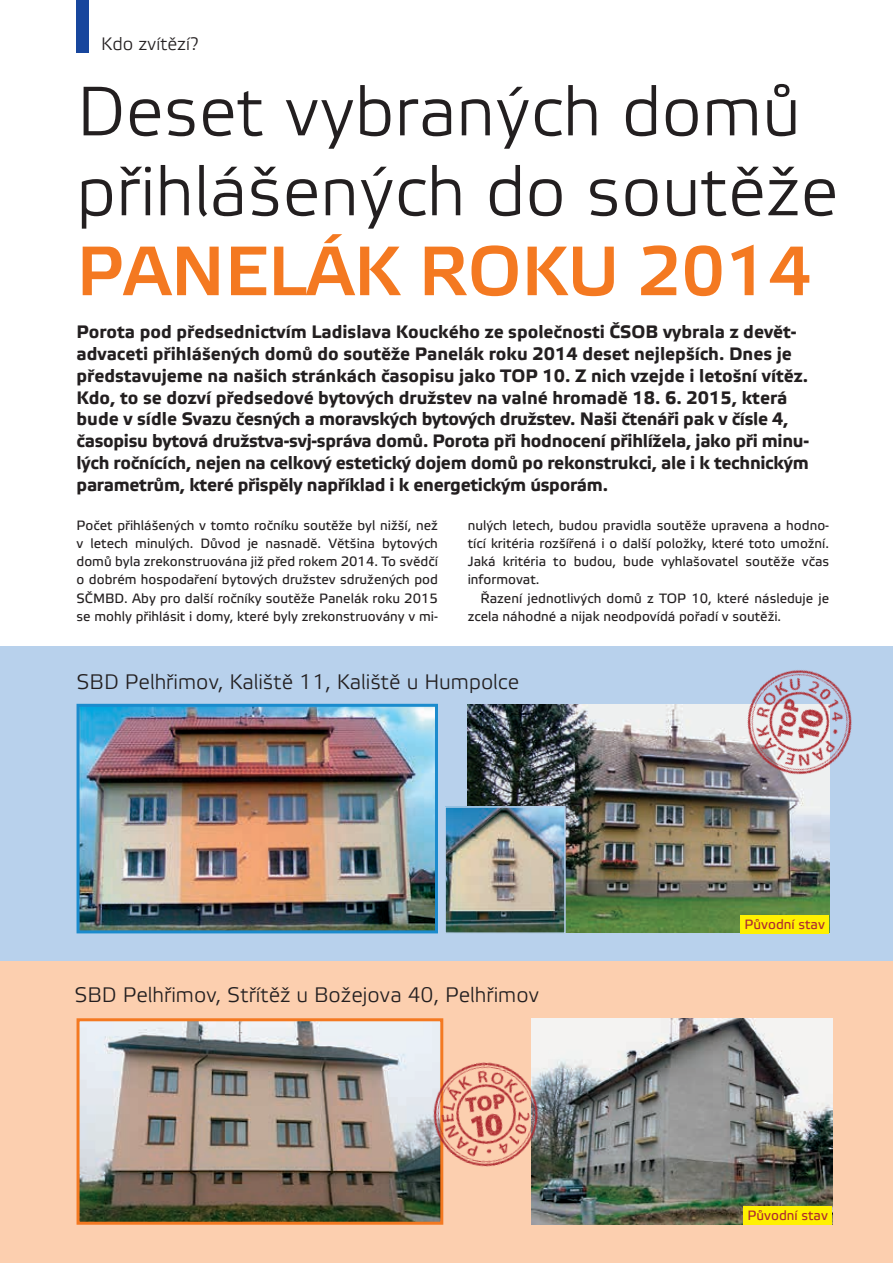
<style>
.page{position:relative;width:893px;height:1263px;background:#fff}
.page>*{position:absolute;margin:0;border:0;box-sizing:border-box;transform-origin:0 0}
.t1{font:69.6px/79.9px "Elektra Light Pro";color:#231f20}
.t2{font:700 69.6px "Elektra Light Pro";color:#f47921}
.t3{font:21px "Elektra Light Pro";color:#231f20}
.t4{font:700 18px/21.8px "Elektra Text Pro";color:#231f20}
.t5{font:18px "Elektra Light Pro";color:#231f20}
.t6{font:13.5px/18.1px "Elektra Text Pro";color:#231f20;text-align:justify}
.t7{font:13.5px "Elektra Text Pro";color:#ae2a30}
</style>
<div class="page">
<div style="left:77px;top:0;width:12px;height:52px;background:#18469d"></div>
<hr style="left:892px;top:0;width:1px;height:313px;background:#b8d1ec">
<div style="left:0;top:646px;width:893px;height:315px;background:#b8d1ec"></div>
<div style="left:0;top:961px;width:893px;height:302px;background:#fccfaf"></div>
<img style="left:81px;top:708px;width:353px;height:221px">
<div style="left:77px;top:704px;width:361px;height:229px;border:3px solid #1b8bcd"></div>
<img style="left:468px;top:704px;width:361px;height:228px">
<img style="left:719px;top:670px;width:133px;height:132px">
<img style="left:447px;top:809px;width:116px;height:122px">
<div style="left:444px;top:806px;width:122px;height:128px;border:2px solid #b8d1ec"></div>
<div style="left:740px;top:915px;width:89px;height:18px;background:#fff101"></div>
<img style="left:81px;top:1022px;width:358px;height:199px">
<div style="left:77px;top:1018px;width:366px;height:207px;border:3px solid #f47921"></div>
<img style="left:531px;top:1018px;width:301px;height:207px">
<img style="left:418px;top:1045px;width:138px;height:140px">
<div style="left:743px;top:1206px;width:89px;height:19px;background:#fff101"></div>
<p class="t5" style="left:101px;top:34px;width:99px">Kdo zvítězí?</p>
<h1 class="t1" style="left:77px;top:74px;width:763px">Deset vybraných domů přihlášených do soutěže</h1>
<h1 class="t2" style="left:77px;top:233px;width:737px">PANELÁK ROKU 2014</h1>
<p class="t4" style="left:77px;top:322px;width:734px">Porota pod předsednictvím Ladislava Kouckého ze společnosti ČSOB vybrala z devět&shy;advaceti přihlášených domů do soutěže Panelák roku 2014 deset nejlepších. Dnes je představujeme na našich stránkách časopisu jako TOP 10. Z nich vzejde i letošní vítěz.<br>Kdo, to se dozví předsedové bytových družstev na valné hromadě 18. 6. 2015, která bude v sídle Svazu česných a moravských bytových družstev. Naši čtenáři pak v čísle 4, časopisu bytová družstva-svj-správa domů. Porota při hodnocení přihlížela, jako při minu&shy;lých ročnících, nejen na celkový estetický dojem domů po rekonstrukci, ale i k technickým parametrům, které přispěly například i k energetickým úsporám.</p>
<p class="t6" style="left:77px;top:517px;width:363px">Počet přihlášených v tomto ročníku soutěže byl nižší, než v letech minulých. Důvod je nasnadě. Většina bytových domů byla zrekonstruována již před rokem 2014. To svědčí o dobrém hospodaření bytových družstev sdružených pod SČMBD. Aby pro další ročníky soutěže Panelák roku 2015 se mohly přihlásit i domy, které byly zrekonstruovány v mi-</p>
<p class="t6" style="left:468px;top:517px;width:363px">nulých letech, budou pravidla soutěže upravena a hodno&shy;tící kritéria rozšířená i o další položky, které toto umožní.<br>Jaká kritéria to budou, bude vyhlašovatel soutěže včas informovat.</p>
<p class="t6" style="left:468px;top:589px;width:363px;text-indent:13px">Řazení jednotlivých domů z TOP 10, které následuje je zcela náhodné a nijak neodpovídá pořadí v soutěži.</p>
<p class="t3" style="left:77px;top:670px;width:444px">SBD Pelhřimov, Kaliště 11, Kaliště u Humpolce</p>
<p class="t3" style="left:74px;top:983px;width:466px">SBD Pelhřimov, Střítěž u Božejova 40, Pelhřimov</p>
<p class="t7" style="left:745px;top:917px;width:82px">Původní stav</p>
<p class="t7" style="left:748px;top:1208px;width:82px">Původní stav</p>
</div>
